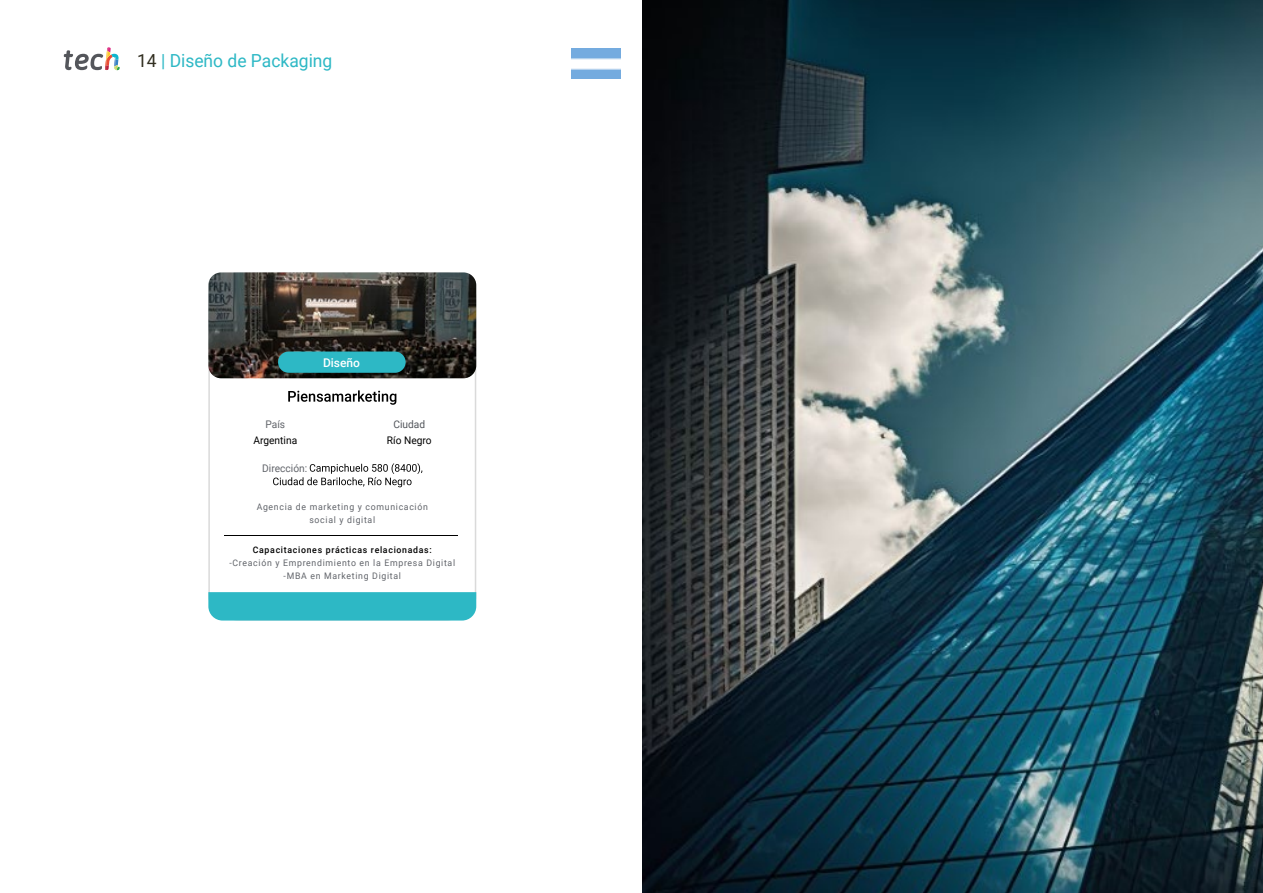
<style>
.page{position:relative;width:1263px;height:893px;background:#fff}
.page>*{position:absolute;margin:0;border:0;box-sizing:border-box;transform-origin:0 0}
.t1{font:18px "Roboto";color:#2db8c5}
.t2{font:500 12px "Roboto";color:#fff}
.t3{font:10.5px "Roboto";color:#000}
.t4{font:10.5px "Roboto";color:#61646a}
.t5{font:10.5px "Roboto";color:#52555b}
.t6{font:9px/13.5px "Roboto";letter-spacing:.08em;color:#61646a;text-align:center}
.t7{font:500 9px "Roboto";letter-spacing:.08em;color:#000}
.s1{color:#312e20}
</style>
<div class="page">
<img style="left:642px;top:0;width:621px;height:893px">
<svg style="left:64px;top:47px;width:56px;height:24px"></svg>
<svg style="left:208px;top:283px;width:269px;height:326px"></svg>
<img style="left:208px;top:272px;width:268px;height:106px">
<div style="left:278px;top:351px;width:128px;height:22px;background:#2db8c5;border-radius:11px"></div>
<svg style="left:208px;top:592px;width:268px;height:29px;background:#33b9c6"></svg>
<hr style="left:224px;top:535px;width:233px;height:1px;background:#000">
<svg style="left:288px;top:390px;width:108px;height:15px"></svg>
<svg style="left:273px;top:463px;width:149px;height:24px"></svg>
<h1 class="t1" style="left:137px;top:48px;width:197px"><span class="s1">14</span> | Diseño de Packaging</h1>
<p class="t4" style="left:265px;top:417px;width:21px">País</p>
<p class="t3" style="left:253px;top:433px;width:45px">Argentina</p>
<h2 class="t2" style="left:323px;top:354px;width:39px">Diseño</h2>
<p class="t5" style="left:393px;top:417px;width:33px">Ciudad</p>
<p class="t3" style="left:387px;top:433px;width:46px">Río Negro</p>
<p class="t4" style="left:262px;top:461px;width:46px">Dirección:</p>
<p class="t6" style="left:257px;top:500px;width:173px">Agencia de marketing y comunicación social y digital</p>
<p class="t7" style="left:253px;top:543px;width:180px">Capacitaciones prácticas relacionadas:</p>
<p class="t6" style="left:229px;top:556px;width:227px">-Creación y Emprendimiento en la Empresa Digital -MBA en Marketing Digital</p>
</div>
